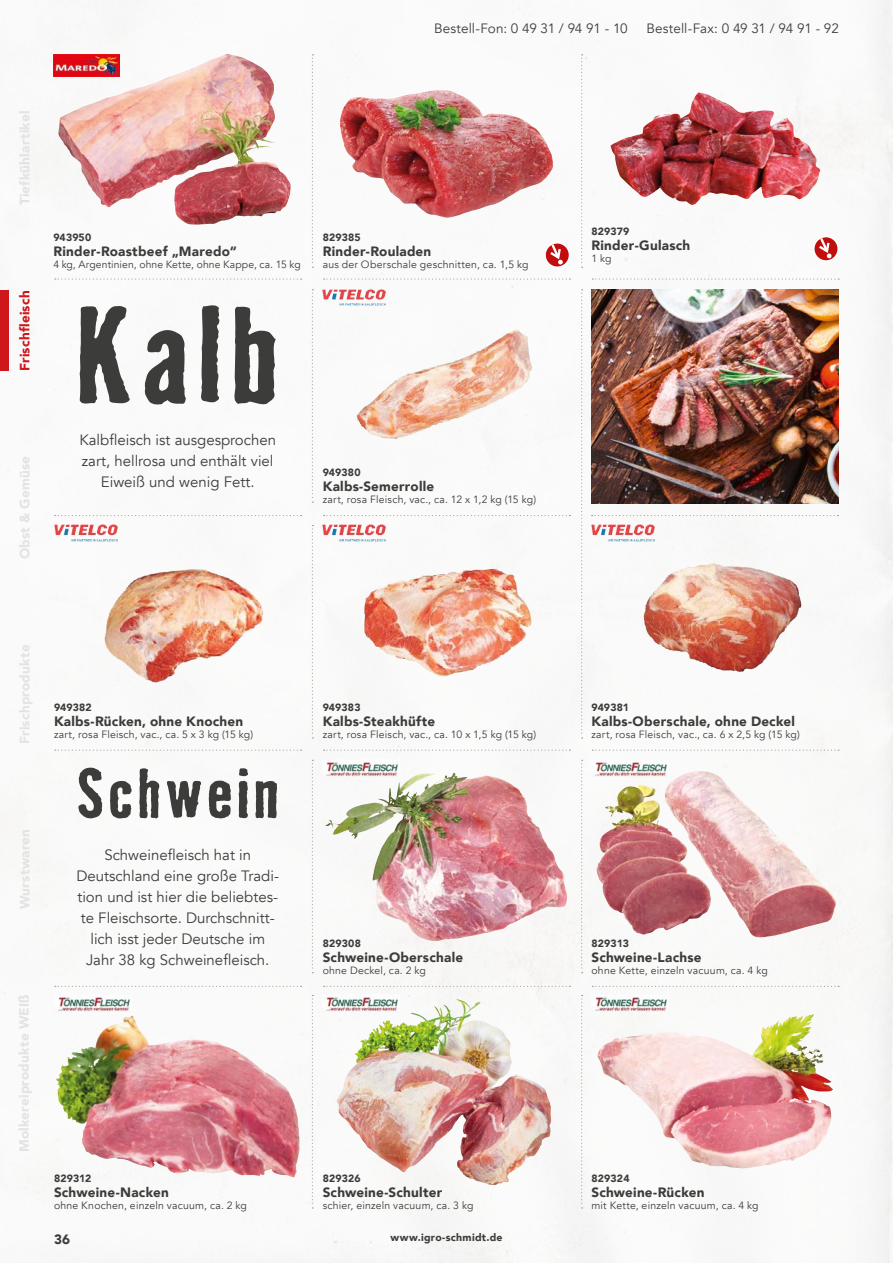
<style>
.page{position:relative;width:893px;height:1263px;background:#fff}
.page>*{position:absolute;margin:0;border:0;box-sizing:border-box;transform-origin:0 0}
.t1{font:700 126px "Badhouse";color:#3c3c3b}
.t2{font:700 64.5px "Badhouse";letter-spacing:.05em;color:#3c3c3b}
.t3{font:15px/21px "Avenir";color:#3c3c3b;text-align:center}
.t4{font:900 13.5px "Avenir";letter-spacing:.015em;color:#3c3c3b}
.t5{font:900 13.5px "Avenir";letter-spacing:.02em;color:#e3e3e3}
.t6{font:13.5px "Avenir";letter-spacing:.005em;color:#3c3c3b}
.t7{font:900 13.5px "Avenir";letter-spacing:.015em;color:#cd171a}
.t8{font:10.5px "Avenir";letter-spacing:.02em;color:#3c3c3b}
.t9{font:900 10.5px "Avenir";letter-spacing:.015em;color:#3c3c3b}
</style>
<div class="page">
<img style="left:0;top:0;width:893px;height:1263px">
<div style="left:0;top:291px;width:9px;height:80px;background:#cd171a"></div>
<img style="left:58px;top:57px;width:223px;height:168px">
<img style="left:340px;top:90px;width:213px;height:128px">
<img style="left:356px;top:330px;width:159px;height:109px">
<img style="left:104px;top:569px;width:78px;height:114px">
<img style="left:364px;top:568px;width:122px;height:108px">
<img style="left:643px;top:562px;width:124px;height:110px">
<img style="left:591px;top:289px;width:248px;height:214px">
<img style="left:605px;top:771px;width:231px;height:166px">
<img style="left:597px;top:1014px;width:216px;height:123px">
<img style="left:378px;top:772px;width:76px;height:34px">
<img style="left:362px;top:999px;width:102px;height:42px">
<img style="left:56px;top:1016px;width:123px;height:158px">
<svg style="left:545px;top:243px;width:24px;height:24px"></svg>
<div style="left:544px;top:242px;width:26px;height:26px;border:2px solid #fff;border-radius:50%"></div>
<svg style="left:548px;top:242px;width:15px;height:22px"></svg>
<img style="left:610px;top:92px;width:211px;height:113px">
<svg style="left:814px;top:237px;width:24px;height:24px"></svg>
<div style="left:813px;top:236px;width:26px;height:26px;border:2px solid #fff;border-radius:50%"></div>
<svg style="left:816px;top:235px;width:15px;height:23px"></svg>
<img style="left:53px;top:54px;width:67px;height:22px">
<img style="left:323px;top:760px;width:77px;height:17px">
<img style="left:54px;top:524px;width:63px;height:17px">
<img style="left:323px;top:524px;width:63px;height:17px">
<img style="left:591px;top:524px;width:63px;height:17px">
<img style="left:323px;top:289px;width:63px;height:17px">
<img style="left:323px;top:994px;width:77px;height:17px">
<img style="left:54px;top:994px;width:77px;height:17px">
<img style="left:591px;top:760px;width:77px;height:17px">
<img style="left:591px;top:994px;width:77px;height:17px">
<svg style="left:312px;top:54px;width:1px;height:214px"></svg>
<svg style="left:581px;top:54px;width:2px;height:214px"></svg>
<svg style="left:312px;top:289px;width:1px;height:214px"></svg>
<svg style="left:312px;top:525px;width:1px;height:213px"></svg>
<svg style="left:581px;top:289px;width:2px;height:449px"></svg>
<svg style="left:312px;top:760px;width:1px;height:213px"></svg>
<svg style="left:581px;top:760px;width:2px;height:213px"></svg>
<svg style="left:312px;top:995px;width:1px;height:213px"></svg>
<svg style="left:581px;top:995px;width:2px;height:213px"></svg>
<svg style="left:55px;top:749px;width:247px;height:2px"></svg>
<svg style="left:55px;top:986px;width:247px;height:1px"></svg>
<svg style="left:55px;top:515px;width:247px;height:1px"></svg>
<svg style="left:55px;top:278px;width:247px;height:2px"></svg>
<svg style="left:324px;top:749px;width:246px;height:2px"></svg>
<svg style="left:324px;top:986px;width:246px;height:1px"></svg>
<svg style="left:324px;top:515px;width:246px;height:1px"></svg>
<svg style="left:324px;top:278px;width:246px;height:2px"></svg>
<svg style="left:592px;top:749px;width:247px;height:2px"></svg>
<svg style="left:592px;top:986px;width:247px;height:1px"></svg>
<svg style="left:592px;top:278px;width:247px;height:2px"></svg>
<svg style="left:592px;top:515px;width:246px;height:1px"></svg>
<p class="t6" style="left:434px;top:20px;width:195px">Bestell-Fon: 0 49 31 / 94 91 - 10</p>
<p class="t6" style="left:646px;top:20px;width:194px">Bestell-Fax: 0 49 31 / 94 91 - 92</p>
<p class="t5" style="left:13px;top:205px;width:96px;rotate:-90deg">Tiefkühlartikel</p>
<p class="t7" style="left:13px;top:371px;width:82px;rotate:-90deg">Frischfleisch</p>
<p class="t5" style="left:13px;top:559px;width:105px;rotate:-90deg">Obst &amp; Gemüse</p>
<p class="t9" style="left:53px;top:228px;width:39px">943950</p>
<p class="t4" style="left:53px;top:240px;width:185px">Rinder-Roastbeef „Maredo“</p>
<p class="t8" style="left:53px;top:258px;width:249px">4 kg, Argentinien, ohne Kette, ohne Kappe, ca. 15 kg</p>
<h1 class="t1" style="left:75px;top:266px;width:206px">Kalb</h1>
<h3 class="t3" style="left:79px;top:429px;width:198px">Kalbfleisch ist ausgesprochen zart, hellrosa und enthält viel<br>Eiweiß und wenig Fett.</h3>
<p class="t9" style="left:323px;top:228px;width:40px">829385</p>
<p class="t4" style="left:323px;top:240px;width:110px">Rinder-Rouladen</p>
<p class="t8" style="left:323px;top:258px;width:207px">aus der Oberschale geschnitten, ca. 1,5 kg</p>
<p class="t9" style="left:323px;top:464px;width:39px">949380</p>
<p class="t4" style="left:323px;top:475px;width:113px">Kalbs-Semerrolle</p>
<p class="t8" style="left:323px;top:493px;width:215px">zart, rosa Fleisch, vac., ca. 12 x 1,2 kg (15 kg)</p>
<p class="t9" style="left:591px;top:222px;width:39px">829379</p>
<p class="t4" style="left:591px;top:233px;width:100px">Rinder-Gulasch</p>
<p class="t8" style="left:591px;top:252px;width:22px">1 kg</p>
<p class="t5" style="left:13px;top:744px;width:101px;rotate:-90deg">Frischprodukte</p>
<p class="t5" style="left:13px;top:909px;width:82px;rotate:-90deg">Wurstwaren</p>
<p class="t5" style="left:12px;top:1152px;width:160px;rotate:-90deg">Molkereiprodukte WEIß</p>
<p class="t9" style="left:54px;top:699px;width:39px">949382</p>
<p class="t4" style="left:54px;top:710px;width:191px">Kalbs-Rücken, ohne Knochen</p>
<p class="t8" style="left:54px;top:729px;width:201px">zart, rosa Fleisch, vac., ca. 5 x 3 kg (15 kg)</p>
<h2 class="t2" style="left:76px;top:748px;width:204px">Schwein</h2>
<h3 class="t3" style="left:76px;top:845px;width:204px">Schweinefleisch hat in<br>Deutschland eine große Tradi&shy;tion und ist hier die beliebtes&shy;te Fleischsorte. Durchschnitt&shy;lich isst jeder Deutsche im<br>Jahr 38 kg Schweinefleisch.</h3>
<p class="t9" style="left:323px;top:699px;width:39px">949383</p>
<p class="t4" style="left:323px;top:710px;width:114px">Kalbs-Steakhüfte</p>
<p class="t8" style="left:323px;top:729px;width:215px">zart, rosa Fleisch, vac., ca. 10 x 1,5 kg (15 kg)</p>
<p class="t9" style="left:323px;top:934px;width:40px">829308</p>
<p class="t4" style="left:323px;top:945px;width:142px">Schweine-Oberschale</p>
<p class="t8" style="left:323px;top:964px;width:105px">ohne Deckel, ca. 2 kg</p>
<p class="t9" style="left:54px;top:1169px;width:39px">829312</p>
<p class="t4" style="left:54px;top:1181px;width:116px">Schweine-Nacken</p>
<p class="t8" style="left:54px;top:1199px;width:195px">ohne Knochen, einzeln vacuum, ca. 2 kg</p>
<p class="t9" style="left:323px;top:1169px;width:39px">829326</p>
<p class="t4" style="left:323px;top:1181px;width:121px">Schweine-Schulter</p>
<p class="t8" style="left:323px;top:1199px;width:152px">schier, einzeln vacuum, ca. 3 kg</p>
<p class="t4" style="left:54px;top:1227px;width:18px">36</p>
<p class="t9" style="left:390px;top:1228px;width:114px">www.igro-schmidt.de</p>
<p class="t9" style="left:591px;top:699px;width:39px">949381</p>
<p class="t4" style="left:591px;top:710px;width:205px">Kalbs-Oberschale, ohne Deckel</p>
<p class="t8" style="left:591px;top:729px;width:210px">zart, rosa Fleisch, vac., ca. 6 x 2,5 kg (15 kg)</p>
<p class="t9" style="left:591px;top:934px;width:39px">829313</p>
<p class="t4" style="left:591px;top:945px;width:112px">Schweine-Lachse</p>
<p class="t8" style="left:591px;top:964px;width:178px">ohne Kette, einzeln vacuum, ca. 4 kg</p>
<p class="t9" style="left:591px;top:1169px;width:40px">829324</p>
<p class="t4" style="left:591px;top:1181px;width:115px">Schweine-Rücken</p>
<p class="t8" style="left:591px;top:1199px;width:169px">mit Kette, einzeln vacuum, ca. 4 kg</p>
</div>
